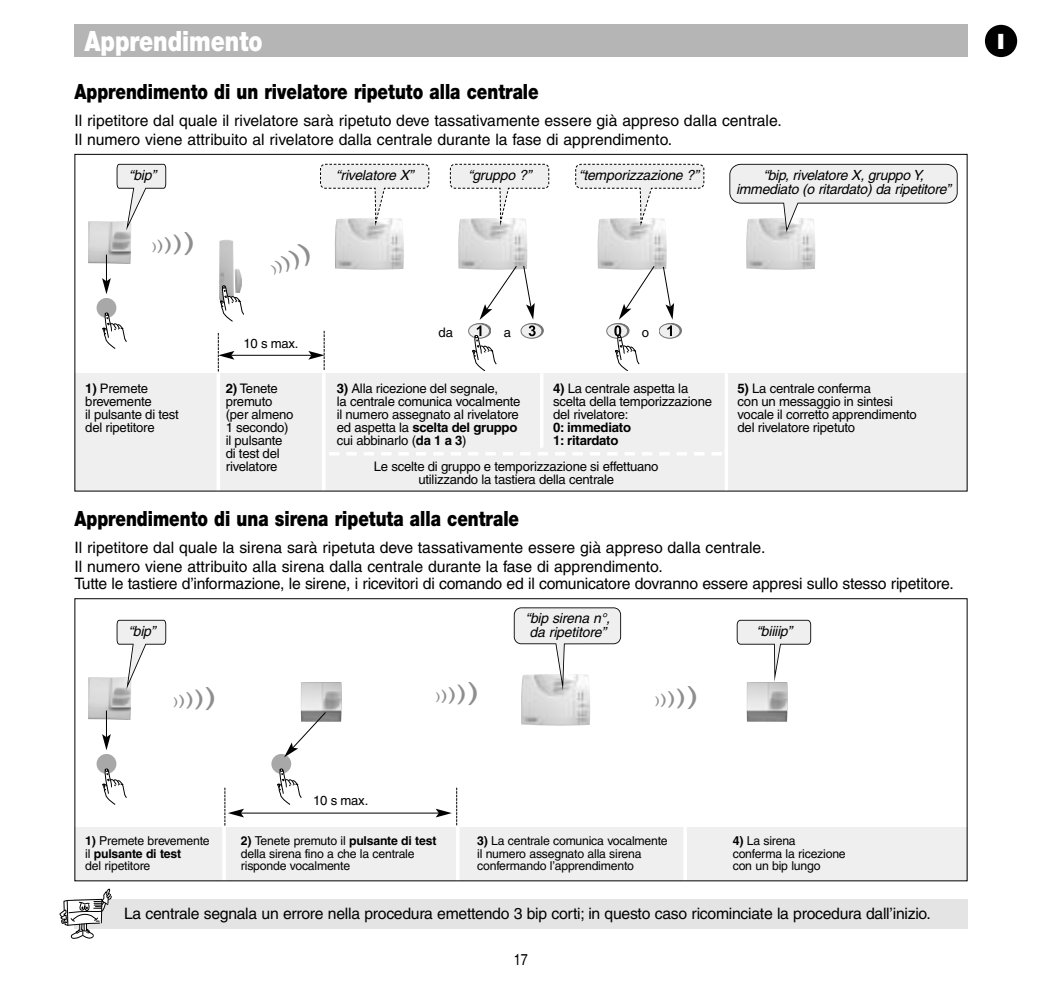
<style>
.page{position:relative;width:1042px;height:993px;background:#fff}
.page>*{position:absolute;margin:0;border:0;box-sizing:border-box;transform-origin:0 0}
.t1{font:900 28px "Helvetica Neue";color:#fff;scale:.8 1}
.t2{font:900 21px "Helvetica Neue";color:#000;scale:.8 1}
.t3{font:900 21px "Helvetica";color:#fff}
.t4{font:15.75px/18.2px "Helvetica";color:#000}
.t5{font:15.75px "Helvetica";letter-spacing:-.02em;color:#000}
.t6{font:15.75px "Helvetica";color:#000;scale:.8 1}
.t7{font:italic 14px/14px "Helvetica";letter-spacing:-.015em;color:#000;text-align:center}
.t8{font:13.12px/13.1px "Helvetica";letter-spacing:-.02em;color:#000}
.t9{font:700 13.12px/13.1px "Helvetica";letter-spacing:-.02em;color:#000}
.t10{font:12.25px/12.2px "Helvetica";letter-spacing:-.02em;color:#000}
.t11{font:10.5px "Helvetica";color:#8e8e8e;scale:1.5 1}
.s1{font-size:14px}
.s2{font-size:17.5px}
.s3{font-size:21px}
.s4{font-size:24.5px}
.s5{font-weight:700}
</style>
<div class="page">
<div style="left:985px;top:25px;width:32px;height:32px;background:#000;border-radius:50%"></div>
<div style="left:74px;top:25px;width:893px;height:32px;background:#b5b5b5"></div>
<img style="left:335px;top:229px;width:69px;height:41px">
<img style="left:88px;top:221px;width:43px;height:42px">
<div style="left:74px;top:373px;width:893px;height:118px;background:#efefef"></div>
<img style="left:598px;top:229px;width:69px;height:41px">
<img style="left:458px;top:230px;width:70px;height:39px">
<div style="left:469px;top:323px;width:20px;height:15px;background:#efefef;border-radius:50%"></div>
<div style="left:468px;top:323px;width:21px;height:15px;border:1px solid #737373;border-radius:50%"></div>
<div style="left:522px;top:323px;width:21px;height:15px;border:1px solid #737373;border-radius:50%"></div>
<svg style="left:521px;top:323px;width:21px;height:15px"></svg>
<div style="left:521px;top:323px;width:21px;height:15px;border:1px solid #737373;border-radius:50%"></div>
<div style="left:608px;top:323px;width:21px;height:15px;border:1px solid #737373;border-radius:50%"></div>
<div style="left:607px;top:323px;width:20px;height:15px;background:#efefef;border-radius:50%"></div>
<div style="left:606px;top:323px;width:22px;height:15px;border:1px solid #737373;border-radius:50%"></div>
<div style="left:661px;top:323px;width:20px;height:15px;border:1px solid #737373;border-radius:50%"></div>
<div style="left:659px;top:323px;width:21px;height:15px;background:#efefef;border-radius:50%"></div>
<div style="left:659px;top:323px;width:21px;height:15px;border:1px solid #737373;border-radius:50%"></div>
<svg style="left:667px;top:325px;width:5px;height:11px"></svg>
<svg style="left:619px;top:265px;width:36px;height:54px"></svg>
<svg style="left:662px;top:266px;width:12px;height:53px"></svg>
<hr style="left:231px;top:355px;width:80px;height:1px;background:#000">
<svg style="left:320px;top:163px;width:110px;height:66px"></svg>
<svg style="left:449px;top:163px;width:101px;height:67px"></svg>
<svg style="left:117px;top:164px;width:49px;height:66px"></svg>
<svg style="left:575px;top:163px;width:130px;height:66px"></svg>
<hr style="left:217px;top:373px;width:3px;height:117px;background:#fff">
<hr style="left:322px;top:373px;width:3px;height:117px;background:#fff">
<hr style="left:540px;top:373px;width:3px;height:74px;background:#fff">
<hr style="left:724px;top:373px;width:4px;height:118px;background:#fff">
<svg style="left:218px;top:333px;width:16px;height:38px"></svg>
<svg style="left:308px;top:331px;width:17px;height:39px"></svg>
<svg style="left:102px;top:254px;width:9px;height:40px"></svg>
<div style="left:97px;top:298px;width:19px;height:20px;background:#a8a8a8;border-radius:50%"></div>
<svg style="left:103px;top:313px;width:23px;height:35px"></svg>
<svg style="left:329px;top:452px;width:393px;height:3px"></svg>
<img style="left:219px;top:240px;width:23px;height:60px">
<svg style="left:220px;top:285px;width:24px;height:36px"></svg>
<div style="left:74px;top:898px;width:893px;height:30px;background:#e4e4e4"></div>
<svg style="left:60px;top:888px;width:52px;height:50px"></svg>
<svg style="left:472px;top:265px;width:64px;height:106px"></svg>
<svg style="left:614px;top:325px;width:25px;height:46px"></svg>
<img style="left:746px;top:232px;width:70px;height:38px">
<svg style="left:729px;top:164px;width:228px;height:68px"></svg>
<div style="left:74px;top:826px;width:893px;height:54px;background:#efefef"></div>
<img style="left:746px;top:682px;width:42px;height:39px">
<img style="left:521px;top:690px;width:69px;height:35px">
<img style="left:88px;top:677px;width:43px;height:42px">
<img style="left:301px;top:682px;width:41px;height:39px">
<hr style="left:241px;top:812px;width:198px;height:1px;background:#000">
<svg style="left:737px;top:619px;width:74px;height:62px"></svg>
<hr style="left:222px;top:826px;width:4px;height:54px;background:#fff">
<hr style="left:456px;top:826px;width:3px;height:55px;background:#fff">
<svg style="left:224px;top:787px;width:20px;height:38px"></svg>
<svg style="left:436px;top:787px;width:21px;height:38px"></svg>
<svg style="left:102px;top:710px;width:9px;height:40px"></svg>
<div style="left:97px;top:753px;width:19px;height:20px;background:#a8a8a8;border-radius:50%"></div>
<svg style="left:103px;top:768px;width:23px;height:36px"></svg>
<div style="left:271px;top:753px;width:20px;height:20px;background:#a8a8a8;border-radius:50%"></div>
<svg style="left:277px;top:768px;width:24px;height:36px"></svg>
<svg style="left:117px;top:619px;width:49px;height:70px"></svg>
<svg style="left:284px;top:711px;width:43px;height:46px"></svg>
<svg style="left:514px;top:607px;width:107px;height:83px"></svg>
<hr style="left:683px;top:826px;width:4px;height:54px;background:#fff">
<h1 class="t1" style="left:84px;top:31px;width:224px">Apprendimento</h1>
<h2 class="t2" style="left:74px;top:84px;width:582px">Apprendimento di un rivelatore ripetuto alla centrale</h2>
<p class="t4" style="left:74px;top:112px;width:709px;line-height:18.9px">Il ripetitore dal quale il rivelatore sarà ripetuto deve tassativamente essere già appreso dalla centrale.<br>Il numero viene attribuito al rivelatore dalla centrale durante la fase di apprendimento.</p>
<p class="t7" style="left:129px;top:169px;width:29px">“bip”</p>
<p class="t7" style="left:336px;top:169px;width:79px">“rivelatore X”</p>
<p class="t7" style="left:468px;top:169px;width:65px">“gruppo ?”</p>
<p class="t7" style="left:579px;top:169px;width:121px">“temporizzazione ?”</p>
<p class="t11" style="left:152px;top:242px;width:31px">)<span class="s1">)</span><span class="s2">)</span><span class="s3">)</span><span class="s4">)</span></p>
<p class="t11" style="left:270px;top:265px;width:31px;rotate:-20deg">)<span class="s1">)</span><span class="s2">)</span><span class="s3">)</span><span class="s4">)</span></p>
<p class="t8" style="left:243px;top:338px;width:57px">10 s max.</p>
<p class="t8" style="left:439px;top:326px;width:16px">da</p>
<p class="t8" style="left:504px;top:326px;width:9px">a</p>
<p class="t8" style="left:642px;top:326px;width:9px">o</p>
<p class="t8" style="left:85px;top:382px;width:95px"><span class="s5">1)</span> Premete brevemente<br>il pulsante di test del ripetitore</p>
<p class="t8" style="left:226px;top:382px;width:69px"><span class="s5">2)</span> Tenete premuto (per almeno<br>1 secondo) il pulsante di test del rivelatore</p>
<p class="t8" style="left:337px;top:382px;width:185px"><span class="s5">3)</span> Alla ricezione del segnale,<br>la centrale comunica vocalmente il numero asse gnato al rivelatore ed aspetta la <span class="s5">scelta del gruppo </span>cui abbinarlo (<span class="s5">da 1 a 3</span>)</p>
<p class="t8" style="left:553px;top:382px;width:160px"><span class="s5">4)</span> La centrale aspetta la scelta della temporizzazione del rivelatore:</p>
<p class="t9" style="left:553px;top:422px;width:79px">0: immediato<br>1: ritardato</p>
<p class="t8" style="left:374px;top:460px;width:286px;text-align:center">Le scelte di gruppo e temporizzazione si effettuano utilizzando la tastiera della centrale</p>
<p class="t7" style="left:736px;top:170px;width:216px">“bip, rivelatore X, gruppo Y, immediato (o ritardato) da ripetitore”</p>
<p class="t8" style="left:737px;top:382px;width:181px"><span class="s5">5)</span> La centrale conferma<br>con un messaggio in sintesi vocale il corretto apprendimento del rivelatore ripetuto</p>
<h2 class="t2" style="left:74px;top:511px;width:557px">Apprendimento di una sirena ripetuta alla centrale</h2>
<p class="t4" style="left:74px;top:539px;width:881px">Il ripetitore dal quale la sirena sarà ripetuta deve tassativamente essere già appreso dalla centrale.<br>Il numero viene attribuito alla sirena dalla centrale durante la fase di apprendimento.<br>Tutte le tastiere d’informazione, le sirene, i ricevitori di comando ed il comunicatore dovranno essere appresi sullo stesso ripetitore.</p>
<p class="t7" style="left:525px;top:612px;width:86px;text-align:left">“bip sirena n°, da ripetitore”</p>
<p class="t7" style="left:128px;top:625px;width:29px">“bip”</p>
<p class="t7" style="left:756px;top:625px;width:37px">“biiiip”</p>
<p class="t11" style="left:173px;top:696px;width:31px">)<span class="s1">)</span><span class="s2">)</span><span class="s3">)</span><span class="s4">)</span></p>
<p class="t11" style="left:436px;top:691px;width:31px">)<span class="s1">)</span><span class="s2">)</span><span class="s3">)</span><span class="s4">)</span></p>
<p class="t11" style="left:655px;top:695px;width:31px">)<span class="s1">)</span><span class="s2">)</span><span class="s3">)</span><span class="s4">)</span></p>
<p class="t8" style="left:313px;top:794px;width:57px">10 s max.</p>
<p class="t10" style="left:85px;top:835px;width:126px"><span class="s5">1)</span> Premete brevemente il <span class="s5">pulsante di test<br></span>del ripetitore</p>
<p class="t10" style="left:241px;top:835px;width:197px"><span class="s5">2)</span> Tenete premuto il <span class="s5">pulsante di test </span>della sirena fino a che la centrale risponde vocalmente</p>
<p class="t10" style="left:477px;top:835px;width:192px"><span class="s5">3)</span> La centrale comunica vocalmente il numero assegnato alla sirena confermando l’apprendimento</p>
<p class="t10" style="left:733px;top:835px;width:114px"><span class="s5">4)</span> La sirena conferma la ricezione con un bip lungo</p>
<p class="t5" style="left:124px;top:907px;width:808px">La centrale segnala un errore nella procedura emettendo 3 bip corti; in questo caso ricominciate la procedura dall’inizio.</p>
<p class="t6" style="left:514px;top:952px;width:19px">17</p>
<h2 class="t3" style="left:997px;top:29px;width:10px">I</h2>
</div>
